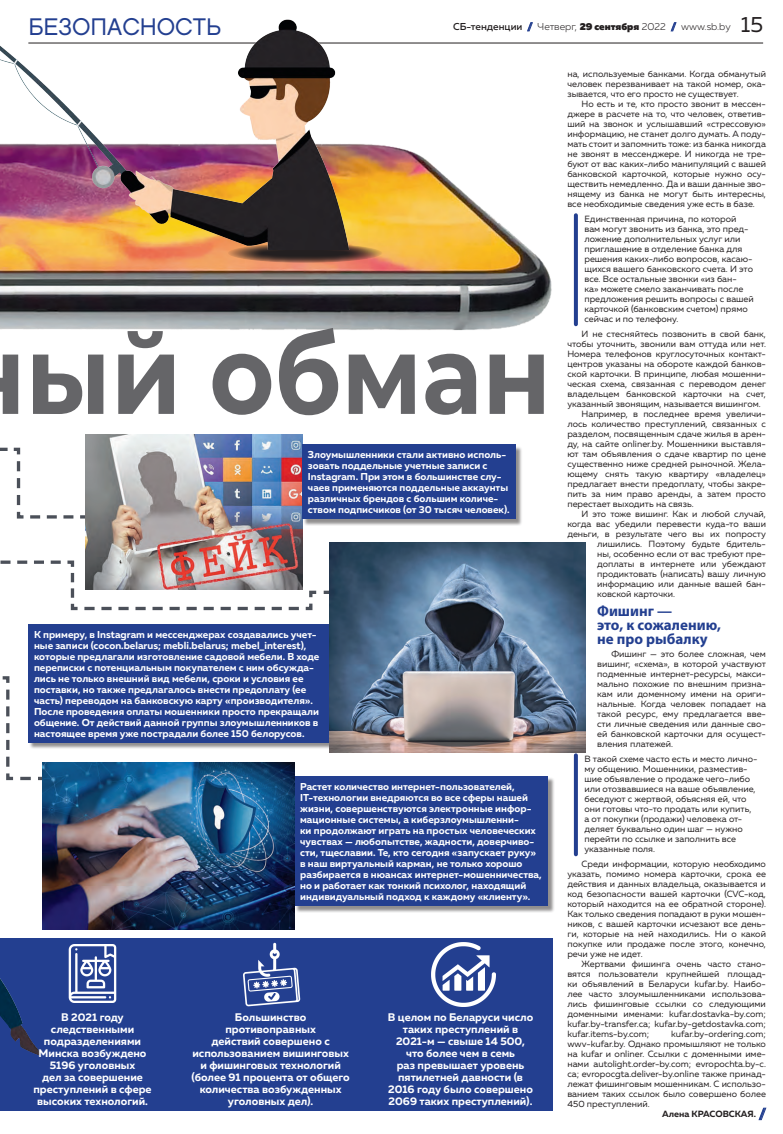
<style>
.page{position:relative;width:783px;height:1134px;background:#fff}
.page>*{position:absolute;margin:0;border:0;box-sizing:border-box;transform-origin:0 0}
.заг_1{font:700 110.3px "Montserrat";color:#656568;scale:.9 1}
.Колонтитул{font:24px "Chalet London Nineteen Sixty";color:#233f90}
.t1{font:22px "Muller";color:#231f20}
.подзаголовок_синий{font:700 15px/14px "Myriad Pro";color:#233f90}
.t2{font:900 14px "Muller";color:#233f90}
.Kstati{font:700 11px/12px "Muller";color:#fff;text-align:center}
.Kstati-2{font:700 10px/11px "Muller";color:#fff}
.t3{font:300 10px "Muller";color:#231f20}
.врезка_синяя{font:9px/10px "Muller";color:#231f20;text-align:justify}
.Autor{font:700 9px "Muller";color:#231f20}
.s1{font-weight:500}
.s2{font-weight:900;color:#233f90}
.s3{font-weight:900}
</style>
<div class="page">
<div style="left:0;top:939px;width:552px;height:172px;background:#233f90"></div>
<svg style="left:527px;top:22px;width:5px;height:9px"></svg>
<svg style="left:670px;top:22px;width:6px;height:9px"></svg>
<hr style="left:28px;top:43px;width:735px;height:1px;background:#231f20">
<img style="left:0;top:177px;width:578px;height:154px">
<svg style="left:228px;top:243px;width:154px;height:20px;background:#604134"></svg>
<img style="left:0;top:19px;width:446px;height:231px">
<svg style="left:573px;top:215px;width:4px;height:109px"></svg>
<svg style="left:573px;top:755px;width:4px;height:99px"></svg>
<img style="left:68px;top:945px;width:49px;height:57px">
<img style="left:243px;top:942px;width:58px;height:65px">
<img style="left:431px;top:943px;width:64px;height:64px">
<svg style="left:0;top:447px;width:85px;height:72px"></svg>
<svg style="left:0;top:559px;width:329px;height:52px"></svg>
<img style="left:85px;top:434px;width:217px;height:156px">
<div style="left:29px;top:625px;width:307px;height:125px;background:#231f20;opacity:.5"></div>
<div style="left:28px;top:624px;width:300px;height:119px;background:#233f90"></div>
<div style="left:295px;top:777px;width:259px;height:136px;background:#231f20;opacity:.5"></div>
<div style="left:294px;top:776px;width:253px;height:130px;background:#233f90"></div>
<img style="left:329px;top:542px;width:256px;height:210px">
<div style="left:303px;top:446px;width:219px;height:80px;background:#231f20;opacity:.5"></div>
<div style="left:302px;top:445px;width:213px;height:74px;background:#233f90"></div>
<svg style="left:2px;top:676px;width:62px;height:106px"></svg>
<img style="left:43px;top:763px;width:251px;height:166px">
<img style="left:0;top:978px;width:41px;height:77px">
<svg style="left:758px;top:1108px;width:8px;height:12px"></svg>
<p class="Колонтитул" style="left:28px;top:12px;width:194px">БЕЗОПАСНОСТЬ</p>
<p class="t3" style="left:453px;top:21px;width:279px"><span class="s1">СБ-тенденции</span> <span class="s2">/</span> Четверг, <span class="s3">29 сентября</span> 2022 <span class="s2">/</span> www.sb.by</p>
<p class="t1" style="left:740px;top:10px;width:24px">15</p>
<p class="заг_1" style="left:26px;top:295px;width:585px">ый обман</p>
<p class="Kstati-2" style="left:308px;top:449px;width:203px">Злоумышленники стали активно исполь‑ зовать поддельные учетные записи с Instagram. При этом в большинстве слу‑ чаев применяются поддельные аккаунты различных брендов с большим количе‑ ством подписчиков (от 30 тысяч человек).</p>
<p class="Kstati-2" style="left:34px;top:629px;width:287px">К примеру, в Instagram и мессенджерах создавались учет‑ ные записи (cocon.belarus; mebli.belarus; mebel_interest), которые предлагали изготовление садовой мебели. В ходе переписки с потенциальным покупателем с ним обсужда‑ лись не только внешний вид мебели, сроки и условия ее поставки, но также предлагалось внести предоплату (ее часть) переводом на банковскую карту «производителя».<br>После проведения оплаты мошенники просто прекращали общение. От действий данной группы злоумышленников в настоящее время уже пострадали более 150 белорусов.</p>
<p class="Kstati-2" style="left:300px;top:781px;width:243px">Растет количество интернет-пользователей, IT-технологии внедряются во все сферы нашей жизни, совершенствуются электронные инфор‑ мационные системы, а киберзлоумышленни‑<br>ки продолжают играть на простых человеческих чувствах — любопытстве, жадности, доверчиво‑ сти, тщеславии. Те, кто сегодня «запускает руку» в наш виртуальный карман, не только хорошо разбирается в нюансах интернет-мошенничества, но и работает как тонкий психолог, находящий индивидуальный подход к каждому «клиенту».</p>
<p class="Kstati" style="left:33px;top:1012px;width:120px">В 2021 году следственными подразделениями<br>Минска возбуждено<br>5196 уголовных<br>дел за совершение преступлений в сфере высоких технологий.</p>
<p class="Kstati" style="left:191px;top:1012px;width:159px">Большинство противоправных<br>действий совершено с использованием вишинговых и фишинговых технологий (более 91 процента от общего количества возбужденных уголовных дел).</p>
<p class="Kstati" style="left:388px;top:1012px;width:147px">В целом по Беларуси число таких преступлений в<br>2021‑м — свыше 14 500, что более чем в семь<br>раз превышает уровень пятилетней давности (в<br>2016 году было совершено<br>2069 таких преступлений).</p>
<p class="врезка_синяя" style="left:567px;top:68px;width:200px">на, используемые банками. Когда обманутый человек перезванивает на такой номер, ока&shy;зывается, что его просто не существует.</p>
<p class="врезка_синяя" style="left:567px;top:98px;width:200px;text-indent:14px">Но есть и те, кто просто звонит в мессен&shy;джере в расчете на то, что человек, ответив&shy;ший на звонок и услышавший «стрессовую» информацию, не станет долго думать. А поду&shy;мать стоит и запомнить тоже: из банка никогда не звонят в мессенджере. И никогда не тре&shy;буют от вас каких-либо манипуляций с вашей банковской карточкой, которые нужно осу&shy;ществить немедленно. Да и ваши данные зво&shy;нящему из банка не могут быть интересны, все необходимые сведения уже есть в базе.</p>
<p class="врезка_синяя" style="left:584px;top:214px;width:171px;text-align:left">Единственная причина, по которой вам могут звонить из банка, это пред&shy;ложение дополнительных услуг или приглашение в отделение банка для решения каких-либо вопросов, касаю&shy;щихся вашего банковского счета. И это все. Все остальные звонки «из бан-<br>ка» можете смело заканчивать после предложения решить вопросы с вашей карточкой (банковским счетом) прямо сейчас и по телефону.</p>
<p class="врезка_синяя" style="left:567px;top:328px;width:200px;text-indent:14px">И не стесняйтесь позвонить в свой банк, чтобы уточнить, звонили вам оттуда или нет.<br>Номера телефонов круглосуточных контакт&shy;центров указаны на обороте каждой банков&shy;ской карточки. В принципе, любая мошенни&shy;ческая схема, связанная с переводом денег владельцем банковской карточки на счет, указанный звонящим, называется вишингом.</p>
<p class="врезка_синяя" style="left:567px;top:408px;width:200px;text-indent:14px">Например, в последнее время увеличи&shy;лось количество преступлений, связанных с разделом, посвященным сдаче жилья в арен&shy;ду, на сайте onliner.by. Мошенники выставля&shy;ют там объявления о сдаче квартир по цене существенно ниже средней рыночной. Жела&shy;ющему снять такую квартиру «владелец» предлагает внести предоплату, чтобы закре&shy;пить за ним право аренды, а затем просто перестает выходить на связь.</p>
<p class="врезка_синяя" style="left:581px;top:508px;width:186px">И это тоже вишинг. Как и любой случай,</p>
<p class="врезка_синяя" style="left:567px;top:518px;width:200px">когда вас убедили перевести куда-то ваши</p>
<p class="врезка_синяя" style="left:567px;top:528px;width:200px">деньги, в результате чего вы их попросту</p>
<p class="врезка_синяя" style="left:597px;top:538px;width:170px">лишились. Поэтому будьте бдитель-</p>
<p class="врезка_синяя" style="left:597px;top:548px;width:170px">ны, особенно если от вас требуют пре-</p>
<p class="врезка_синяя" style="left:597px;top:558px;width:170px">доплаты в интернете или убеждают</p>
<p class="врезка_синяя" style="left:597px;top:568px;width:170px">продиктовать (написать) вашу личную</p>
<p class="врезка_синяя" style="left:597px;top:578px;width:170px">информацию или данные вашей бан-</p>
<p class="врезка_синяя" style="left:597px;top:588px;width:79px">ковской карточки.</p>
<p class="подзаголовок_синий" style="left:597px;top:604px;width:125px">Фишинг —<br>это, к сожалению, не про рыбалку</p>
<p class="врезка_синяя" style="left:597px;top:648px;width:170px;text-indent:14px">Фишинг — это более сложная, чем вишинг, «схема», в которой участвуют подменные интернет-ресурсы, макси&shy;мально похожие по внешним призна&shy;кам или доменному имени на ориги&shy;нальные. Когда человек попадает на такой ресурс, ему предлагается вве&shy;сти личные сведения или данные сво&shy;ей банковской карточки для осущест&shy;вления платежей.</p>
<p class="врезка_синяя" style="left:584px;top:754px;width:174px;text-align:left">В такой схеме часто есть и место лично&shy;му общению. Мошенники, разместив&shy;шие объявление о продаже чего-либо или отозвавшиеся на ваше объявление, беседуют с жертвой, объясняя ей, что они готовы что-то продать или купить, а от покупки (продажи) человека от&shy;деляет буквально один шаг — нужно перейти по ссылке и заполнить все указанные поля.</p>
<p class="врезка_синяя" style="left:567px;top:858px;width:200px;text-indent:14px">Среди информации, которую необходимо указать, помимо номера карточки, срока ее действия и данных владельца, оказывается и код безопасности вашей карточки (CVC-код, который находится на ее обратной стороне).<br>Как только сведения попадают в руки мошен&shy;ников, с вашей карточки исчезают все день&shy;ги, которые на ней находились. Ни о какой покупке или продаже после этого, конечно, речи уже не идет.</p>
<p class="врезка_синяя" style="left:567px;top:958px;width:200px;text-indent:14px">Жертвами фишинга очень часто стано&shy;вятся пользователи крупнейшей площад&shy;ки объявлений в Беларуси kufar.by. Наибо&shy;лее часто злоумышленниками использова&shy;лись фишинговые ссылки со следующими доменными именами: kufar.dostavka-by.com; kufar.by-transfer.ca; kufar.by-getdostavka.com; kufar.items-by.com;</p>
<p class="врезка_синяя" style="left:567px;top:1028px;width:200px;text-indent:104px">kufar.by-ordering.com; wwv-kufar.by. Однако промышляют не только на kufar и onliner. Ссылки с доменными име&shy;нами autolight.order-by.com; evropochta.by-c. ca; evropocgta.deliver-by.online также принад&shy;лежат фишинговым мошенникам. С использо&shy;ванием таких ссылок было совершено более 450 преступлений.</p>
<p class="Autor" style="left:662px;top:1108px;width:95px">Алена КРАСОВСКАЯ.</p>
<p class="t2" style="left:758px;top:1105px;width:8px">/</p>
</div>
